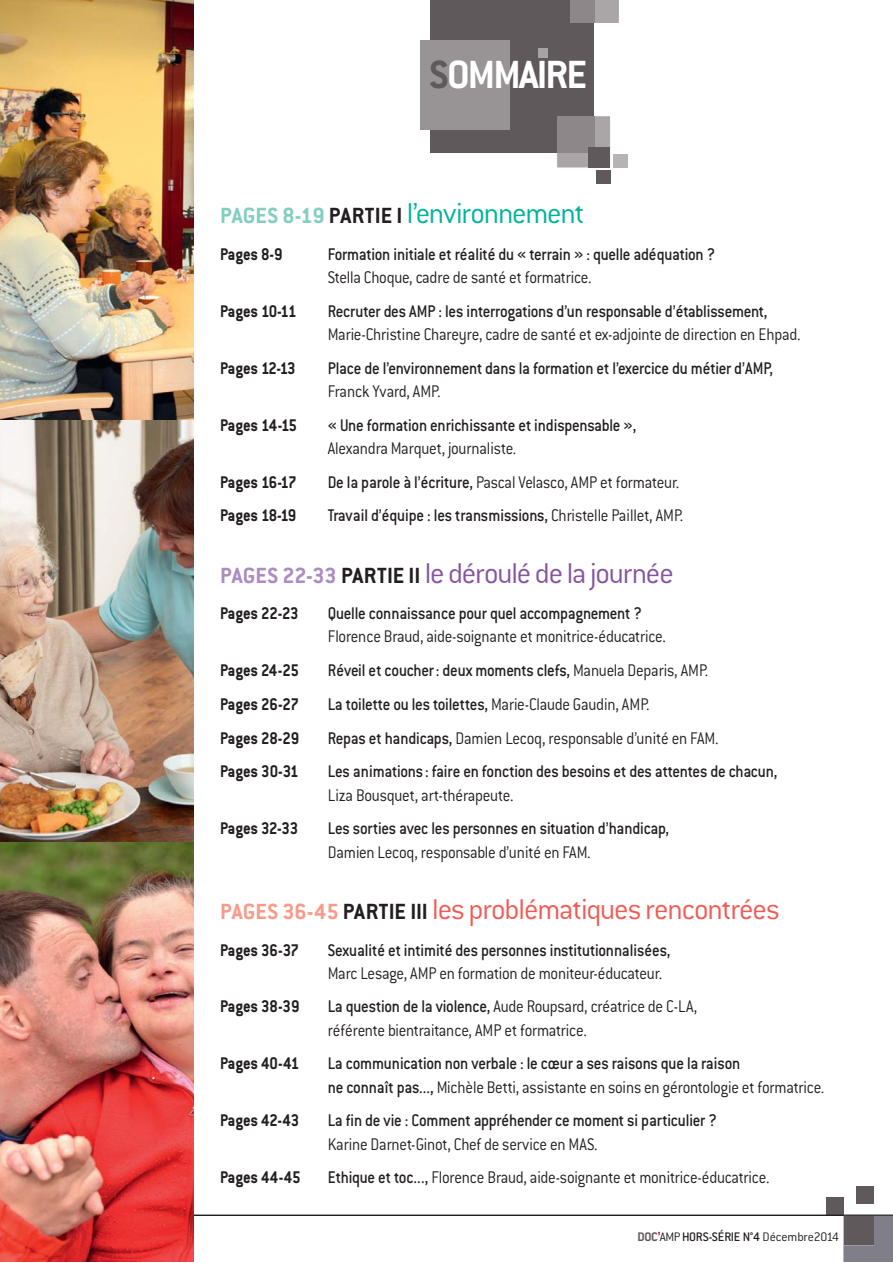
<style>
.page{position:relative;width:893px;height:1263px;background:#fff}
.page>*{position:absolute;margin:0;border:0;box-sizing:border-box;transform-origin:0 0}
.t1{font:700 43.2px "Conduit ITC";letter-spacing:-.04em;color:#fff}
.t2{font:300 31.5px "Conduit ITC";letter-spacing:-.035em;color:#f15b55}
.t3{font:300 31.5px "Conduit ITC";letter-spacing:-.035em;color:#8554a2}
.t4{font:300 31.5px "Conduit ITC";letter-spacing:-.04em;color:#00b49c}
.t5{font:500 18.6px/23.2px "Conduit ITC";letter-spacing:-.015em;color:#231f20;scale:.9 1}
.t6{font:300 18.6px/23.2px "Conduit ITC";letter-spacing:-.015em;color:#231f20;scale:.9 1}
.t7{font:700 18.6px "Conduit ITC";letter-spacing:-.01em;color:#231f20;scale:.9 1}
.t8{font:700 18.6px "Conduit ITC";letter-spacing:-.03em;color:#231f20;scale:.9 1}
.t9{font:300 13.65px "Conduit ITC";letter-spacing:-.015em;color:#231f20}
.s1{color:#60595c}
.s2{font-weight:700;font-size:24.15px;color:#83cebf}
.s3{font-weight:700;font-size:24.15px;color:#231f20}
.s4{font-weight:500}
.s5{font-weight:300}
.s6{font-weight:700;font-size:24.15px;color:#ac8dc1}
.s7{font-weight:700;font-size:24.15px;color:#f79b8b}
.s8{font-weight:700;color:#60595c}
.s9{font-family:"Rockwell";font-weight:400;color:#ba0546}
.s10{font-weight:700;font-size:18.15px;color:#fff}
</style>
<div class="page">
<svg style="left:843px;top:1215px;width:50px;height:46px"></svg>
<div style="left:843px;top:1215px;width:30px;height:30px;background:#60595c"></div>
<div style="left:826px;top:1198px;width:17px;height:17px;background:#60595c"></div>
<div style="left:856px;top:1186px;width:17px;height:17px;background:#60595c"></div>
<hr style="left:0;top:1214px;width:893px;height:1px;background:#231f20">
<div style="left:430px;top:1px;width:164px;height:152px;background:#60595c"></div>
<div style="left:420px;top:40px;width:90px;height:90px;background:#989395"></div>
<svg style="left:557px;top:116px;width:53px;height:51px"></svg>
<div style="left:557px;top:116px;width:37px;height:37px;background:#8d878a"></div>
<div style="left:613px;top:154px;width:14px;height:13px;background:#b7b3b5"></div>
<div style="left:596px;top:171px;width:14px;height:13px;background:#60595c"></div>
<div style="left:589px;top:147px;width:21px;height:20px;background:#60595c"></div>
<svg style="left:594px;top:1px;width:25px;height:22px"></svg>
<div style="left:570px;top:1px;width:24px;height:22px;background:#8d878a"></div>
<div style="left:538px;top:48px;width:9px;height:9px;background:#a7a2a5"></div>
<img style="left:0;top:1px;width:194px;height:420px">
<img style="left:0;top:841px;width:194px;height:420px">
<img style="left:0;top:421px;width:194px;height:420px">
<h1 class="t1" style="left:429px;top:48px;width:159px"><span class="s1">S</span>OMMAIRE</h1>
<h2 class="t4" style="left:220px;top:202px;width:366px"><span class="s2">PAGES 8-19</span> <span class="s3">PARTIE I</span> l’environnement</h2>
<p class="t7" style="left:220px;top:242px;width:71px">Pages 8-9</p>
<p class="t5" style="left:328px;top:244px;width:432px">Formation initiale et réalité du « terrain » : quelle adéquation ?</p>
<p class="t6" style="left:328px;top:267px;width:295px">Stella Choque, cadre de santé et formatrice.</p>
<p class="t7" style="left:220px;top:299px;width:86px">Pages 10-11</p>
<p class="t5" style="left:328px;top:301px;width:490px">Recruter des AMP : les interrogations d’un responsable d’établissement,</p>
<p class="t6" style="left:328px;top:324px;width:527px">Marie-Christine Chareyre, cadre de santé et ex-adjointe de direction en Ehpad.</p>
<p class="t8" style="left:220px;top:356px;width:85px">Pages 12-13</p>
<p class="t5" style="left:328px;top:358px;width:496px">Place de l’environnement dans la formation et l’exercice du métier d’AMP,</p>
<p class="t6" style="left:328px;top:381px;width:127px">Franck Yvard, AMP.</p>
<p class="t7" style="left:220px;top:413px;width:87px">Pages 14-15</p>
<p class="t5" style="left:328px;top:415px;width:344px">« Une formation enrichissante et indispensable »,</p>
<p class="t6" style="left:328px;top:438px;width:211px">Alexandra Marquet, journaliste.</p>
<p class="t8" style="left:220px;top:470px;width:86px">Pages 16-17</p>
<p class="t6" style="left:328px;top:472px;width:392px"><span class="s4">De la parole à l’écriture,</span> Pascal Velasco, AMP et formateur.</p>
<p class="t8" style="left:220px;top:504px;width:86px">Pages 18-19</p>
<p class="t5" style="left:328px;top:506px;width:396px">Travail d’équipe : les transmissions, <span class="s5">Christelle Paillet, AMP.</span></p>
<h2 class="t3" style="left:220px;top:562px;width:455px"><span class="s6">PAGES 22-33</span> <span class="s3">PARTIE II</span> le déroulé de la journée</h2>
<p class="t7" style="left:220px;top:602px;width:89px">Pages 22-23</p>
<p class="t5" style="left:328px;top:603px;width:350px">Quelle connaissance pour quel accompagnement ?</p>
<p class="t6" style="left:328px;top:627px;width:377px">Florence Braud, aide-soignante et monitrice-éducatrice.</p>
<p class="t7" style="left:220px;top:659px;width:89px">Pages 24-25</p>
<p class="t5" style="left:328px;top:660px;width:424px">Réveil et coucher : deux moments clefs, <span class="s5">Manuela Deparis, AMP.</span></p>
<p class="t7" style="left:220px;top:692px;width:89px">Pages 26-27</p>
<p class="t5" style="left:328px;top:694px;width:359px">La toilette ou les toilettes, <span class="s5">Marie-Claude Gaudin, AMP.</span></p>
<p class="t7" style="left:220px;top:726px;width:89px">Pages 28-29</p>
<p class="t6" style="left:328px;top:728px;width:436px"><span class="s4">Repas et handicaps,</span> Damien Lecoq, responsable d’unité en FAM.</p>
<p class="t7" style="left:220px;top:760px;width:88px">Pages 30-31</p>
<p class="t5" style="left:328px;top:762px;width:501px">Les animations : faire en fonction des besoins et des attentes de chacun,</p>
<p class="t6" style="left:328px;top:785px;width:208px">Liza Bousquet, art-thérapeute.</p>
<p class="t7" style="left:220px;top:817px;width:88px">Pages 32-33</p>
<p class="t5" style="left:328px;top:818px;width:381px">Les sorties avec les personnes en situation d’handicap,</p>
<p class="t6" style="left:328px;top:842px;width:294px">Damien Lecoq, responsable d’unité en FAM.</p>
<h2 class="t2" style="left:220px;top:898px;width:561px"><span class="s7">PAGES 36-45</span> <span class="s3">PARTIE III</span> les problématiques rencontrées</h2>
<p class="t7" style="left:220px;top:938px;width:89px">Pages 36-37</p>
<p class="t5" style="left:328px;top:940px;width:382px">Sexualité et intimité des personnes institutionnalisées,</p>
<p class="t6" style="left:328px;top:963px;width:373px">Marc Lesage, AMP en formation de moniteur-éducateur.</p>
<p class="t7" style="left:220px;top:995px;width:90px">Pages 38-39</p>
<p class="t6" style="left:328px;top:997px;width:412px"><span class="s4">La question de la violence,</span> Aude Roupsard, créatrice de C-LA, référente bientraitance, AMP et formatrice.</p>
<p class="t7" style="left:220px;top:1052px;width:89px">Pages 40-41</p>
<p class="t5" style="left:328px;top:1053px;width:553px">La communication non verbale : le cœur a ses raisons que la raison<br>ne connaît pas..., <span class="s5">Michèle Betti, assistante en soins en gérontologie et formatrice.</span></p>
<p class="t7" style="left:220px;top:1109px;width:89px">Pages 42-43</p>
<p class="t5" style="left:328px;top:1110px;width:434px">La fin de vie : Comment appréhender ce moment si particulier ?</p>
<p class="t6" style="left:328px;top:1134px;width:301px">Karine Darnet-Ginot, Chef de service en MAS.</p>
<p class="t7" style="left:220px;top:1166px;width:91px">Pages 44-45</p>
<p class="t6" style="left:328px;top:1167px;width:492px"><span class="s4">Ethique et toc...,</span> Florence Braud, aide-soignante et monitrice-éducatrice.</p>
<p class="t9" style="left:637px;top:1231px;width:228px"><span class="s8">DOC</span><span class="s9">’</span>AMP <span class="s4">HORS-SÉRIE N°4</span> Décembre2014 <span class="s10">5</span></p>
</div>
